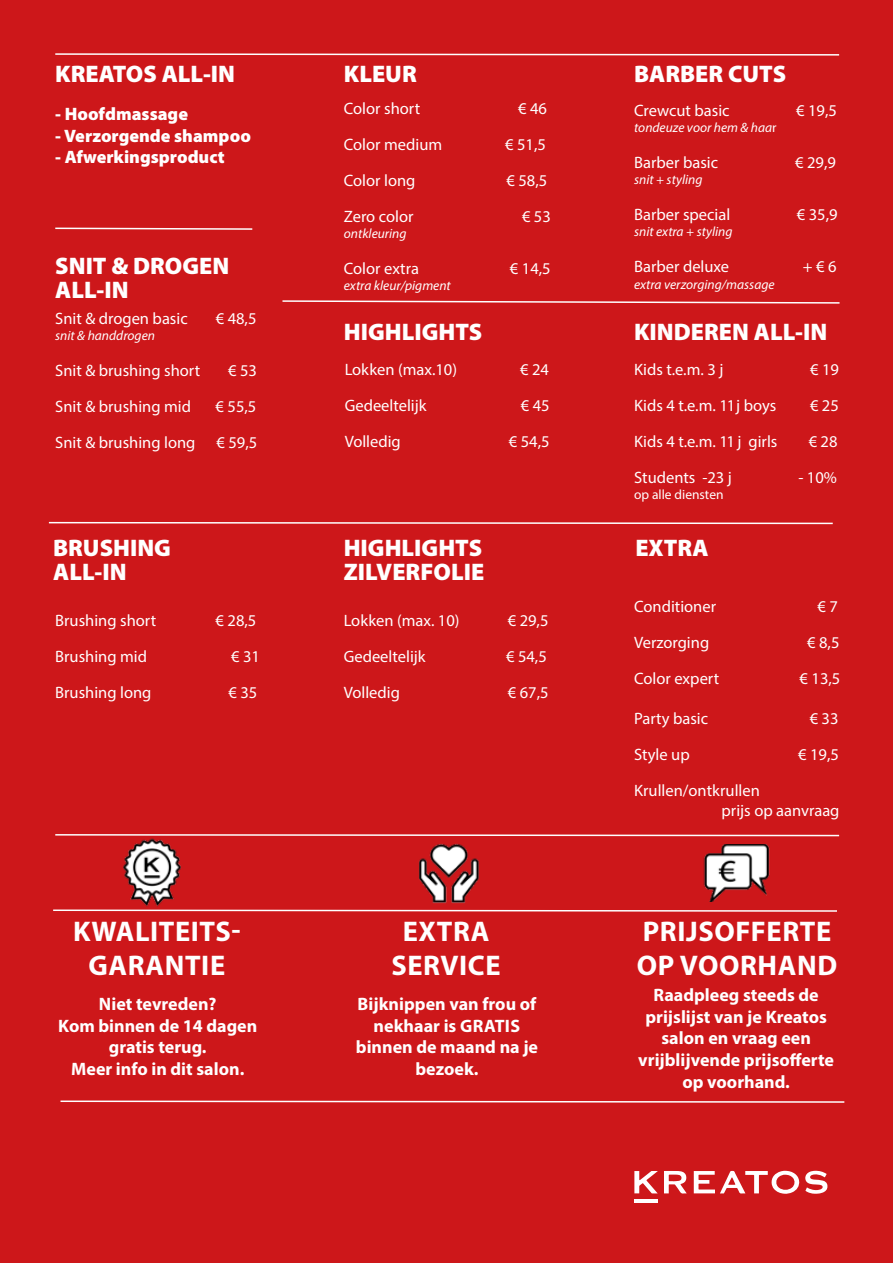
<style>
.page{position:relative;width:893px;height:1263px;background:#cd171a}
.page>*{position:absolute;margin:0;border:0;box-sizing:border-box;transform-origin:0 0}
.t1{font:700 28.5px/34.2px "Myriad Pro";letter-spacing:.02em;color:#fff;text-align:center}
.t2{font:900 24px/24px "Myriad Pro";color:#fff}
.t3{font:700 18px/21.6px "Myriad Pro";color:#fff;text-align:center}
.t4{font:900 18px "Myriad Pro";color:#fff}
.t5{font:16.5px/19.8px "Myriad Pro";color:#fff}
.t6{font:italic 13.5px "Myriad Pro";color:#fff}
.t7{font:13.5px "Myriad Pro";color:#fff}
.s1{font-style:normal}
</style>
<div class="page">
<svg style="left:664px;top:1171px;width:23px;height:23px"></svg>
<svg style="left:634px;top:1171px;width:24px;height:22px"></svg>
<svg style="left:694px;top:1170px;width:134px;height:24px"></svg>
<hr style="left:634px;top:1199px;width:24px;height:4px;background:#fff">
<svg style="left:55px;top:227px;width:198px;height:3px"></svg>
<svg style="left:55px;top:53px;width:785px;height:3px"></svg>
<svg style="left:48px;top:521px;width:785px;height:4px"></svg>
<svg style="left:55px;top:834px;width:785px;height:3px"></svg>
<svg style="left:53px;top:909px;width:784px;height:3px"></svg>
<svg style="left:60px;top:1100px;width:785px;height:3px"></svg>
<svg style="left:282px;top:300px;width:558px;height:4px"></svg>
<img style="left:703px;top:844px;width:67px;height:57px">
<img style="left:109px;top:834px;width:86px;height:78px">
<img style="left:395px;top:834px;width:108px;height:78px">
<h2 class="t2" style="left:55px;top:62px;width:181px">KREATOS ALL-IN</h2>
<h2 class="t2" style="left:344px;top:62px;width:74px">KLEUR</h2>
<h2 class="t2" style="left:634px;top:62px;width:154px">BARBER CUTS</h2>
<p class="t4" style="left:55px;top:104px;width:134px">- Hoofdmassage</p>
<p class="t4" style="left:55px;top:125px;width:197px">- Verzorgende shampoo</p>
<p class="t4" style="left:55px;top:147px;width:171px">- Afwerkingsproduct</p>
<h2 class="t2" style="left:55px;top:254px;width:175px">SNIT &amp; DROGEN<br>ALL-IN</h2>
<p class="t5" style="left:55px;top:308px;width:134px">Snit &amp; drogen basic</p>
<p class="t5" style="left:216px;top:308px;width:42px">€ 48,5</p>
<p class="t6" style="left:55px;top:327px;width:101px">snit &amp; handdrogen</p>
<p class="t5" style="left:55px;top:360px;width:146px">Snit &amp; brushing short</p>
<p class="t5" style="left:228px;top:360px;width:30px">€ 53</p>
<p class="t5" style="left:55px;top:396px;width:137px">Snit &amp; brushing mid</p>
<p class="t5" style="left:216px;top:396px;width:42px">€ 55,5</p>
<p class="t5" style="left:55px;top:432px;width:142px">Snit &amp; brushing long</p>
<p class="t5" style="left:216px;top:432px;width:42px">€ 59,5</p>
<p class="t5" style="left:344px;top:98px;width:78px">Color short</p>
<p class="t5" style="left:518px;top:98px;width:30px">€ 46</p>
<p class="t5" style="left:344px;top:134px;width:100px">Color medium</p>
<p class="t5" style="left:505px;top:134px;width:42px">€ 51,5</p>
<p class="t5" style="left:344px;top:170px;width:73px">Color long</p>
<p class="t5" style="left:506px;top:170px;width:42px">€ 58,5</p>
<p class="t5" style="left:344px;top:206px;width:71px">Zero color</p>
<p class="t5" style="left:522px;top:206px;width:30px">€ 53</p>
<p class="t6" style="left:344px;top:225px;width:64px">ontkleuring</p>
<p class="t5" style="left:344px;top:259px;width:77px">Color extra</p>
<p class="t5" style="left:510px;top:259px;width:42px">€ 14,5</p>
<p class="t6" style="left:344px;top:278px;width:108px">extra kleur/pigment</p>
<h2 class="t2" style="left:344px;top:320px;width:140px">HIGHLIGHTS</h2>
<h2 class="t2" style="left:634px;top:320px;width:195px">KINDEREN ALL-IN</h2>
<p class="t5" style="left:634px;top:100px;width:97px">Crewcut basic</p>
<p class="t5" style="left:796px;top:100px;width:42px">€ 19,5</p>
<p class="t6" style="left:634px;top:119px;width:144px">tondeuze voor hem &amp; haa<span class="s1">r</span></p>
<p class="t5" style="left:634px;top:152px;width:86px">Barber basic</p>
<p class="t5" style="left:795px;top:152px;width:42px">€ 29,9</p>
<p class="t6" style="left:634px;top:171px;width:70px">snit + styling</p>
<p class="t5" style="left:634px;top:204px;width:98px">Barber special</p>
<p class="t5" style="left:797px;top:204px;width:42px">€ 35,9</p>
<p class="t6" style="left:634px;top:223px;width:100px">snit extra + styling</p>
<p class="t5" style="left:634px;top:257px;width:97px">Barber deluxe</p>
<p class="t5" style="left:803px;top:257px;width:35px">+ € 6</p>
<p class="t6" style="left:634px;top:276px;width:142px">extra verzorging/massage</p>
<p class="t5" style="left:345px;top:360px;width:114px">Lokken (max.10)</p>
<p class="t5" style="left:520px;top:360px;width:30px">€ 24</p>
<p class="t5" style="left:345px;top:396px;width:83px">Gedeeltelijk</p>
<p class="t5" style="left:521px;top:396px;width:30px">€ 45</p>
<p class="t5" style="left:345px;top:432px;width:58px">Volledig</p>
<p class="t5" style="left:509px;top:432px;width:42px">€ 54,5</p>
<p class="t5" style="left:634px;top:360px;width:91px">Kids t.e.m. 3 j</p>
<p class="t5" style="left:810px;top:360px;width:30px">€ 19</p>
<p class="t5" style="left:634px;top:396px;width:144px">Kids 4 t.e.m. 11j boys</p>
<p class="t5" style="left:810px;top:396px;width:30px">€ 25</p>
<p class="t5" style="left:634px;top:432px;width:145px">Kids 4 t.e.m. 11 j girls</p>
<p class="t5" style="left:809px;top:432px;width:30px">€ 28</p>
<p class="t5" style="left:634px;top:468px;width:99px">Students -23 j</p>
<p class="t5" style="left:798px;top:468px;width:40px">- 10%</p>
<p class="t7" style="left:634px;top:487px;width:91px">op alle diensten</p>
<h2 class="t2" style="left:53px;top:536px;width:119px">BRUSHING<br>ALL-IN</h2>
<h2 class="t2" style="left:344px;top:536px;width:142px">HIGHLIGHTS<br>ZILVERFOLIE</h2>
<h2 class="t2" style="left:635px;top:536px;width:75px">EXTRA</h2>
<p class="t5" style="left:55px;top:610px;width:102px">Brushing short</p>
<p class="t5" style="left:216px;top:610px;width:42px">€ 28,5</p>
<p class="t5" style="left:55px;top:646px;width:93px">Brushing mid</p>
<p class="t5" style="left:231px;top:646px;width:30px">€ 31</p>
<p class="t5" style="left:55px;top:682px;width:98px">Brushing long</p>
<p class="t5" style="left:228px;top:682px;width:30px">€ 35</p>
<p class="t5" style="left:344px;top:610px;width:117px">Lokken (max. 10)</p>
<p class="t5" style="left:508px;top:610px;width:42px">€ 29,5</p>
<p class="t5" style="left:344px;top:646px;width:83px">Gedeeltelijk</p>
<p class="t5" style="left:506px;top:646px;width:42px">€ 54,5</p>
<p class="t5" style="left:344px;top:682px;width:58px">Volledig</p>
<p class="t5" style="left:508px;top:682px;width:42px">€ 67,5</p>
<p class="t5" style="left:634px;top:597px;width:83px">Conditioner</p>
<p class="t5" style="left:817px;top:597px;width:22px">€ 7</p>
<p class="t5" style="left:634px;top:633px;width:77px">Verzorging</p>
<p class="t5" style="left:807px;top:633px;width:34px">€ 8,5</p>
<p class="t5" style="left:634px;top:669px;width:87px">Color expert</p>
<p class="t5" style="left:800px;top:669px;width:42px">€ 13,5</p>
<p class="t5" style="left:634px;top:708px;width:76px">Party basic</p>
<p class="t5" style="left:810px;top:708px;width:30px">€ 33</p>
<p class="t5" style="left:634px;top:744px;width:57px">Style up</p>
<p class="t5" style="left:798px;top:744px;width:42px">€ 19,5</p>
<p class="t5" style="left:722px;top:780px;width:119px;text-indent:-87px">Krullen/ontkrullen<br>prijs op aanvraag</p>
<h1 class="t1" style="left:73px;top:913px;width:169px">KWALITEITS-<br>GARANTIE</h1>
<h1 class="t1" style="left:391px;top:913px;width:111px">EXTRA<br>SERVICE</h1>
<h1 class="t1" style="left:637px;top:913px;width:202px;text-align:left">PRIJSOFFERTE<br>OP VOORHAND</h1>
<p class="t3" style="left:58px;top:993px;width:201px">Niet tevreden?<br>Kom binnen de 14 dagen gratis terug.<br>Meer info in dit salon.</p>
<p class="t3" style="left:356px;top:993px;width:184px">Bijknippen van frou of nekhaar is GRATIS binnen de maand na je bezoek.</p>
<p class="t3" style="left:638px;top:984px;width:197px">Raadpleeg steeds de prijslijst van je Kreatos salon en vraag een vrijblijvende prijsofferte op voorhand.</p>
</div>
